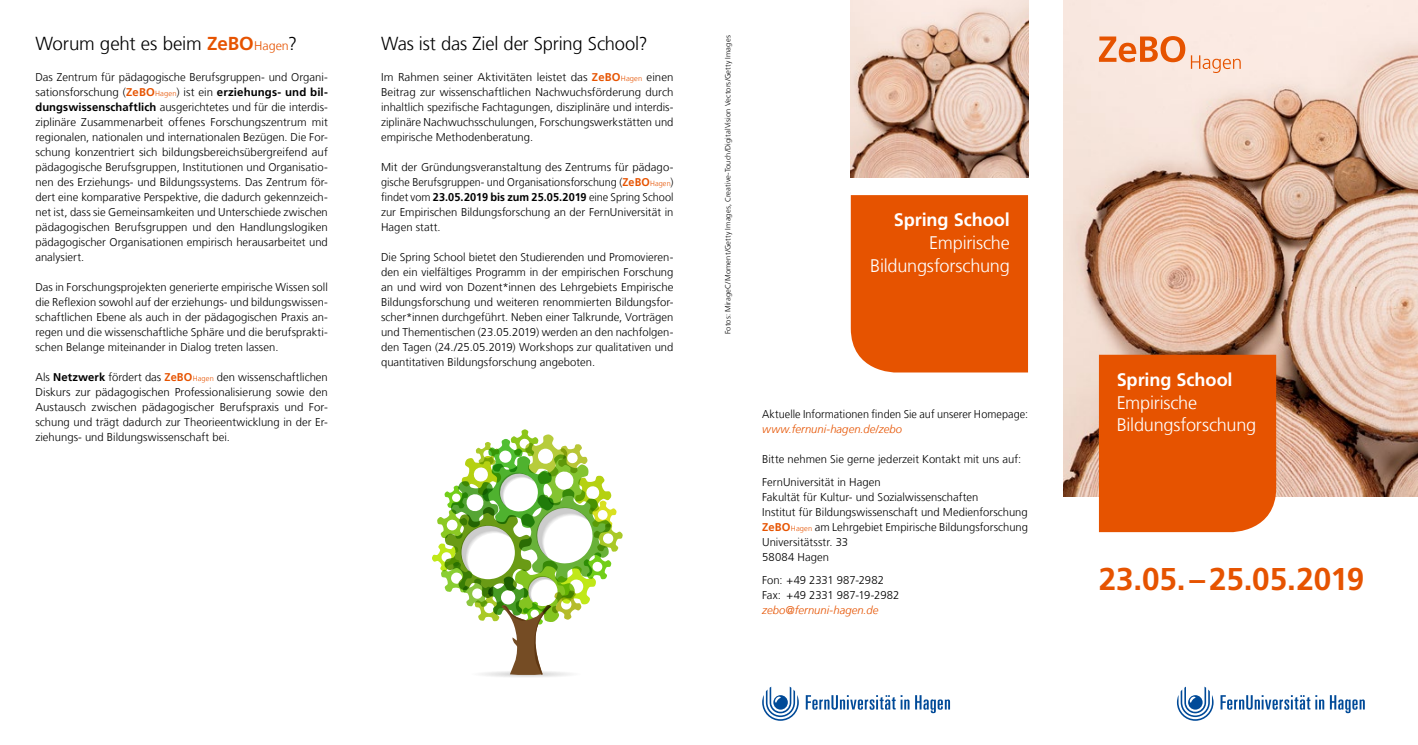
<style>
.page{position:relative;width:1418px;height:745px;background:#fff}
.page>*{position:absolute;margin:0;border:0;box-sizing:border-box;transform-origin:0 0}
.t1{font:700 31.5px "Frutiger LT Com";letter-spacing:-.005em;color:#e65300}
.Headline_Light{font:300 18.75px "Frutiger LT Com";letter-spacing:-.01em;color:#000}
.t2{font:300 18.12px "Frutiger LT Com";letter-spacing:-.015em;color:#fff}
.t3{font:700 18.12px "Frutiger LT Com";letter-spacing:-.005em;color:#fff}
.Fließtext{font:300 11.25px/15px "Frutiger LT Com";letter-spacing:.005em;color:#000;text-align:justify}
.Fließtext-2{font:300 11.25px/15px "Frutiger LT Com";letter-spacing:.005em;color:#000;text-align:justify;scale:1.04 1}
.Fließtext_bold{font:300 11.25px "Frutiger LT Com";letter-spacing:.005em;color:#000}
.Hyperlinks__blau_kur{font:italic 300 11.25px "Frutiger LT Com";letter-spacing:.005em;color:#e65300}
.Fließtext-3{font:italic 300 11.25px "Frutiger LT Com";letter-spacing:.005em;color:#e65300}
.t4{font:300 7.5px "Frutiger LT Com";letter-spacing:.02em;color:#000}
.s1{font-weight:700;color:#e65300}
.s2{font-size:12.5px;color:#e65300}
.s3{font-size:7.5px;color:#e65300}
.s4{font-weight:700}
</style>
<div class="page">
<img style="left:850px;top:0;width:178px;height:177px">
<img style="left:1063px;top:0;width:354px;height:496px">
<svg style="left:432px;top:429px;width:190px;height:248px"></svg>
<svg style="left:1220px;top:695px;width:144px;height:17px"></svg>
<svg style="left:1176px;top:686px;width:37px;height:34px"></svg>
<svg style="left:805px;top:695px;width:145px;height:17px"></svg>
<svg style="left:762px;top:686px;width:36px;height:34px"></svg>
<div style="left:850px;top:195px;width:178px;height:177px;background:#e65300"></div>
<div style="left:1098px;top:354px;width:178px;height:177px;background:#e65300"></div>
<svg style="left:1098px;top:36px;width:142px;height:37px;background:#f5c5ab"></svg>
<p class="Headline_Light" style="left:35px;top:33px;width:263px">Worum geht es beim <span class="s1">ZeBO</span><span class="s2">Hagen</span>?</p>
<p class="Fließtext" style="left:35px;top:69px;width:294px">Das Zentrum für pädagogische Berufsgruppen- und Organi&shy;sationsforschung (<span class="s1">ZeBO</span><span class="s3">Hagen</span>) ist ein <span class="s4">erziehungs- und bil&shy;dungswissenschaftlich</span> ausgerichtetes und für die interdis&shy;ziplinäre Zusammenarbeit offenes Forschungszentrum mit regionalen, nationalen und internationalen Bezügen. Die For&shy;schung konzentriert sich bildungsbereichsübergreifend auf pädagogische Berufsgruppen, Institutionen und Organisatio&shy;nen des Erziehungs- und Bildungssystems. Das Zentrum för&shy;dert eine komparative Perspektive, die dadurch gekennzeich&shy;net ist, dass sie Gemeinsamkeiten und Unterschiede zwischen pädagogischen Berufsgruppen und den Handlungslogiken pädagogischer Organisationen empirisch herausarbeitet und analysiert.</p>
<p class="Fließtext" style="left:35px;top:279px;width:294px">Das in Forschungsprojekten generierte empirische Wissen soll die Reflexion sowohl auf der erziehungs- und bildungswissen&shy;schaftlichen Ebene als auch in der pädagogischen Praxis an&shy;regen und die wissenschaftliche Sphäre und die berufsprakti&shy;schen Belange miteinander in Dialog treten lassen.</p>
<p class="Fließtext" style="left:35px;top:369px;width:294px">Als <span class="s4">Netzwerk</span> fördert das <span class="s1">ZeBO</span><span class="s3">Hagen</span> den wissenschaftlichen Diskurs zur pädagogischen Professionalisierung sowie den Austausch zwischen pädagogischer Berufspraxis und For&shy;schung und trägt dadurch zur Theorieentwicklung in der Er&shy;ziehungs- und Bildungswissenschaft bei.</p>
<p class="Headline_Light" style="left:381px;top:33px;width:268px">Was ist das Ziel der Spring School?</p>
<p class="Fließtext-2" style="left:381px;top:69px;width:283px">Im Rahmen seiner Aktivitäten leistet das <span class="s1">ZeBO</span><span class="s3">Hagen</span> einen Beitrag zur wissenschaftlichen Nachwuchsförderung durch inhaltlich spezifische Fachtagungen, disziplinäre und interdis&shy;ziplinäre Nachwuchsschulungen, Forschungswerkstätten und empirische Methodenberatung.</p>
<p class="Fließtext" style="left:381px;top:159px;width:294px">Mit der Gründungsveranstaltung des Zentrums für pädago&shy;gische Berufsgruppen- und Organisationsforschung (<span class="s1">ZeBO</span><span class="s3">Hagen</span>) findet vom <span class="s4">23.05.2019 bis zum 25.05.2019</span> eine Spring School zur Empirischen Bildungsforschung an der FernUniversität in Hagen statt.</p>
<p class="Fließtext" style="left:381px;top:249px;width:294px">Die Spring School bietet den Studierenden und Promovieren&shy;den ein vielfältiges Programm in der empirischen Forschung an und wird von Dozent*innen des Lehrgebiets Empirische Bildungsforschung und weiteren renommierten Bildungsfor&shy;scher*innen durchgeführt. Neben einer Talkrunde, Vorträgen und Thementischen (23.05.2019) werden an den nachfolgen&shy;den Tagen (24./25.05.2019) Workshops zur qualitativen und quantitativen Bildungsforschung angeboten.</p>
<p class="t4" style="left:723px;top:334px;width:300px;rotate:-90deg">Fotos: MirageC/Moment/Getty Images, Creative-Touch/DigitalVision Vectors/Getty Images</p>
<p class="t3" style="left:893px;top:209px;width:117px">Spring School</p>
<p class="t2" style="left:929px;top:232px;width:82px">Empirische</p>
<p class="t2" style="left:870px;top:254px;width:141px">Bildungsforschung</p>
<p class="Fließtext_bold" style="left:762px;top:408px;width:267px">Aktuelle Informationen finden Sie auf unserer Homepage:</p>
<p class="Hyperlinks__blau_kur" style="left:762px;top:422px;width:141px">www.fernuni-hagen.de/zebo</p>
<p class="Fließtext" style="left:762px;top:452px;width:260px">Bitte nehmen Sie gerne jederzeit Kontakt mit uns auf:</p>
<p class="Fließtext" style="left:762px;top:474px;width:120px">FernUniversität in Hagen</p>
<p class="Fließtext" style="left:762px;top:489px;width:218px">Fakultät für Kultur- und Sozialwissenschaften</p>
<p class="Fließtext" style="left:762px;top:504px;width:267px">Institut für Bildungswissenschaft und Medienforschung</p>
<p class="Fließtext" style="left:762px;top:519px;width:267px"><span class="s1">ZeBO</span><span class="s3">Hagen</span> am Lehrgebiet Empirische Bildungsforschung</p>
<p class="Fließtext" style="left:762px;top:534px;width:87px">Universitätsstr. 33</p>
<p class="Fließtext" style="left:762px;top:549px;width:68px">58084 Hagen</p>
<p class="Fließtext" style="left:762px;top:572px;width:123px">Fon: +49 2331 987-2982</p>
<p class="Fließtext" style="left:762px;top:587px;width:139px">Fax: +49 2331 987-19-2982</p>
<p class="Fließtext-3" style="left:762px;top:602px;width:118px">zebo@fernuni-hagen.de</p>
<p class="t3" style="left:1116px;top:369px;width:117px">Spring School</p>
<p class="t2" style="left:1116px;top:391px;width:82px">Empirische</p>
<p class="t2" style="left:1116px;top:414px;width:141px">Bildungsforschung</p>
<p class="t1" style="left:1098px;top:559px;width:267px">23.05.–25.05.2019</p>
</div>
